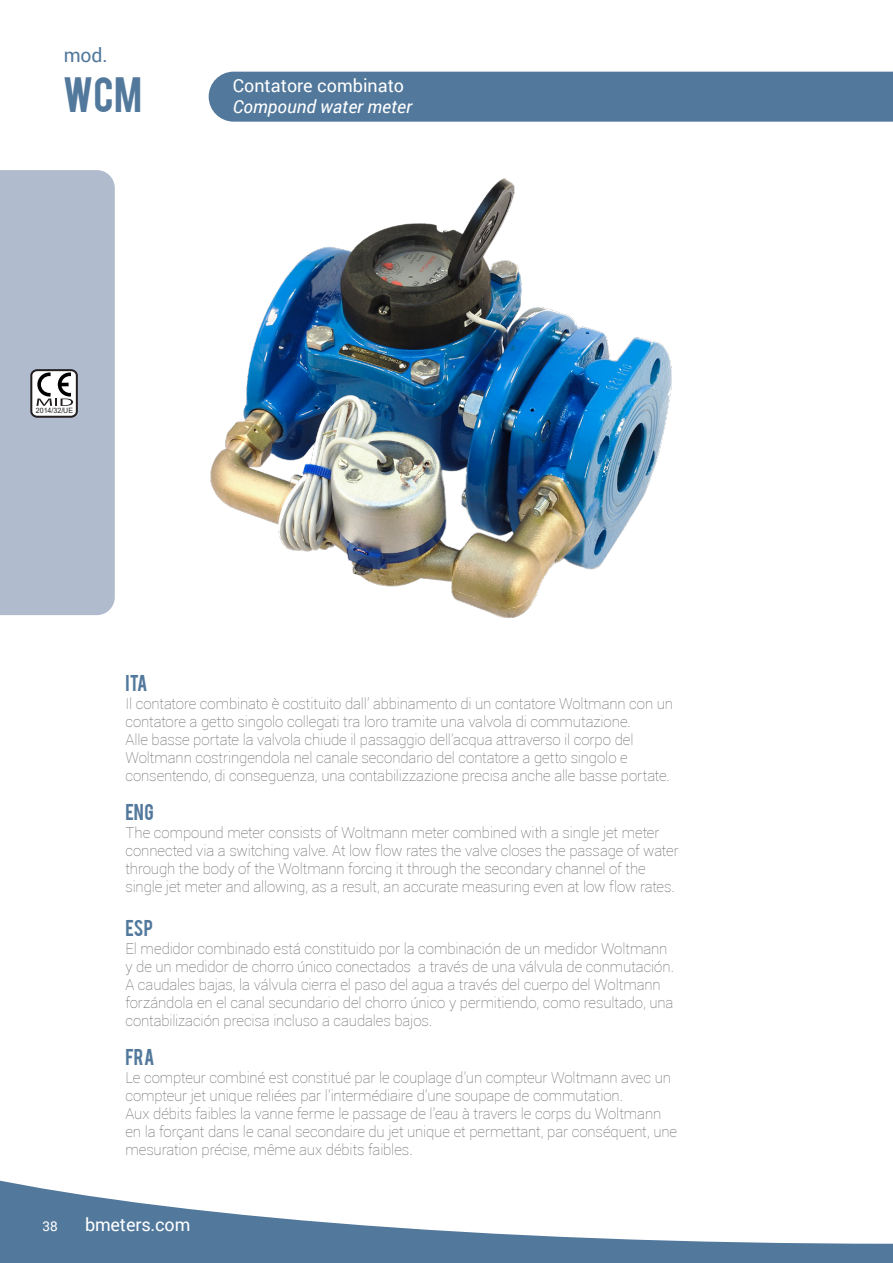
<style>
.page{position:relative;width:893px;height:1263px;background:#fff}
.page>*{position:absolute;margin:0;border:0;box-sizing:border-box;transform-origin:0 0}
.t1{font:39px "Bebas";color:#52789c}
.t2{font:19.5px "Roboto";color:#52789c}
.t3{font:18px "Roboto";color:#fff}
.t4{font:italic 18px "Roboto";color:#fff}
.t5{font:18px "Bebas";letter-spacing:.01em;color:#52789c}
.testi_IT{font:100 15px/18px "Roboto";letter-spacing:-.005em;color:#636366}
.t6{font:13.5px "Roboto";color:#fff}
.t7{font:7.35px "Arial";color:#231f20;scale:.96 1}
</style>
<div class="page">
<div style="left:0;top:170px;width:115px;height:445px;background:#b1bbce"></div>
<img style="left:210px;top:178px;width:462px;height:440px">
<div style="left:209px;top:72px;width:684px;height:50px;background:#52789c"></div>
<svg style="left:0;top:1180px;width:893px;height:83px"></svg>
<div style="left:31px;top:370px;width:46px;height:47px;background:#fff;border-radius:6px"></div>
<div style="left:30px;top:369px;width:48px;height:49px;border:2px solid #231f20;border-radius:6px"></div>
<svg style="left:36px;top:372px;width:37px;height:34px"></svg>
<p class="t2" style="left:64px;top:41px;width:45px">mod.</p>
<p class="t1" style="left:63px;top:67px;width:81px">Wcm</p>
<p class="t3" style="left:233px;top:73px;width:173px">Contatore combinato</p>
<p class="t4" style="left:233px;top:94px;width:181px">Compound water meter</p>
<p class="t7" style="left:36px;top:405px;width:40px">2014/32/UE</p>
<p class="t5" style="left:125px;top:670px;width:24px">ITA</p>
<p class="testi_IT" style="left:125px;top:694px;width:549px">Il contatore combinato è costituito dall’ abbinamento di un contatore Woltmann con un contatore a getto singolo collegati tra loro tramite una valvola di commutazione.</p>
<p class="testi_IT" style="left:125px;top:730px;width:546px">Alle basse portate la valvola chiude il passaggio dell’acqua attraverso il corpo del<br>Woltmann costringendola nel canale secondario del contatore a getto singolo e consentendo, di conseguenza, una contabilizzazione precisa anche alle basse portate.</p>
<p class="t5" style="left:125px;top:799px;width:30px">ENG</p>
<p class="testi_IT" style="left:125px;top:823px;width:555px">The compound meter consists of Woltmann meter combined with a single jet meter connected via a switching valve. At low flow rates the valve closes the passage of water through the body of the Woltmann forcing it through the secondary channel of the single jet meter and allowing, as a result, an accurate measuring even at low flow rates.</p>
<p class="t5" style="left:125px;top:914px;width:29px">ESp</p>
<p class="testi_IT" style="left:125px;top:939px;width:550px">El medidor combinado está constituido por la combinación de un medidor Woltmann y de un medidor de chorro único conectados a través de una válvula de conmutación.<br>A caudales bajas, la válvula cierra el paso del agua a través del cuerpo del Woltmann forzándola en el canal secundario del chorro único y permitiendo, como resultado, una contabilización precisa incluso a caudales bajos.</p>
<p class="t5" style="left:125px;top:1044px;width:30px">FRA</p>
<p class="testi_IT" style="left:125px;top:1068px;width:547px">Le compteur combiné est constitué par le couplage d'un compteur Woltmann avec un compteur jet unique reliées par l'intermédiaire d'une soupape de commutation.</p>
<p class="testi_IT" style="left:125px;top:1104px;width:553px">Aux débits faibles la vanne ferme le passage de l'eau à travers le corps du Woltmann en la forçant dans le canal secondaire du jet unique et permettant, par conséquent, une mesuration précise, même aux débits faibles.</p>
<p class="t6" style="left:43px;top:1216px;width:17px">38</p>
<p class="t3" style="left:85px;top:1212px;width:107px">bmeters.com</p>
</div>
